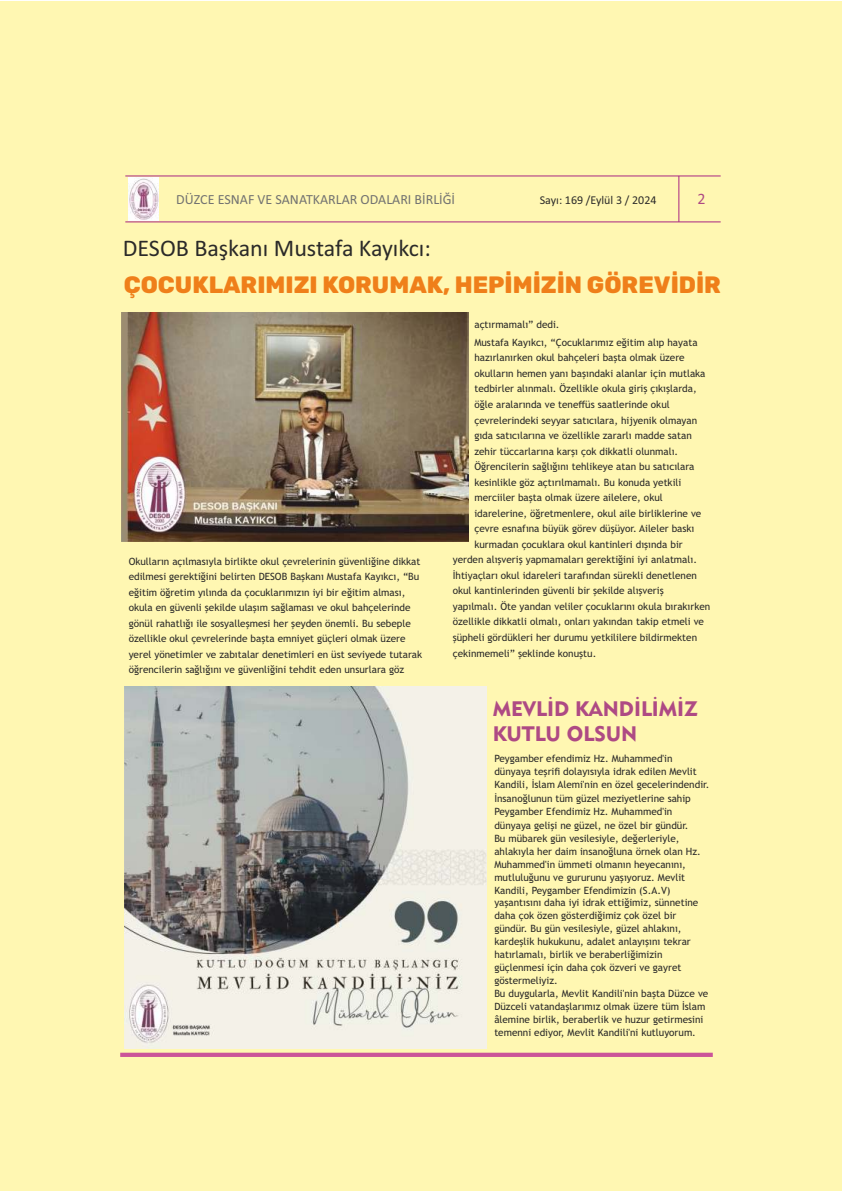
<style>
.page{position:relative;width:842px;height:1191px;background:#fff}
.page>*{position:absolute;margin:0;border:0;box-sizing:border-box;transform-origin:0 0}
.t1{font:24px "Calibri";color:#2b2a29}
.t2{font:300 23.7px "Rubik";color:#ef7f1a}
.t3{font:20.8px/24.9px "Geometric 415 BT Black A";color:#ae4a84}
.t4{font:16px "Calibri";color:#ae4a84}
.t5{font:14px "Calibri";color:#727271}
.t6{font:12px "Calibri";color:#2b2a29}
.t7{font:10px/13.1px "Trebuchet MS";color:#2b2a29}
</style>
<div class="page">
<div style="left:0;top:1px;width:842px;height:1190px;background:#fff7b2"></div>
<hr style="left:125px;top:176px;width:596px;height:1px;background:#a82682">
<hr style="left:125px;top:222px;width:596px;height:1px;background:#a82682">
<hr style="left:679px;top:176px;width:1px;height:46px;background:#a82682">
<img style="left:128px;top:177px;width:31px;height:44px">
<div style="left:120px;top:1052px;width:593px;height:5px;background:#cb5499"></div>
<img style="left:122px;top:313px;width:347px;height:229px">
<img style="left:125px;top:686px;width:361px;height:362px">
<h3 class="t5" style="left:176px;top:194px;width:280px">DÜZCE ESNAF VE SANATKARLAR ODALARI BİRLİĞİ</h3>
<p class="t6" style="left:540px;top:194px;width:118px">Sayı: 169 /Eylül 3 / 2024</p>
<h3 class="t4" style="left:697px;top:192px;width:10px">2</h3>
<h1 class="t1" style="left:123px;top:238px;width:310px">DESOB Başkanı Mustafa Kayıkcı:</h1>
<h2 class="t2" style="left:124px;top:271px;width:599px">ÇOCUKLARIMIZI KORUMAK, HEPİMİZİN GÖREVİDİR</h2>
<p class="t7" style="left:129px;top:554px;width:295px;line-height:15.5px">Okulların açılmasıyla birlikte okul çevrelerinin güvenliğine dikkat edilmesi gerektiğini belirten DESOB Başkanı Mustafa Kayıkcı, “Bu eğitim öğretim yılında da çocuklarımızın iyi bir eğitim alması, okula en güvenli şekilde ulaşım sağlaması ve okul bahçelerinde gönül rahatlığı ile sosyalleşmesi her şeyden önemli. Bu sebeple özellikle okul çevrelerinde başta emniyet güçleri olmak üzere yerel yönetimler ve zabıtalar denetimleri en üst seviyede tutarak öğrencilerin sağlığını ve güvenliğini tehdit eden unsurlara göz</p>
<p class="t7" style="left:474px;top:317px;width:225px;line-height:17.7px">açtırmamalı” dedi.<br>Mustafa Kayıkcı, “Çocuklarımız eğitim alıp hayata</p>
<p class="t7" style="left:474px;top:352px;width:212px">hazırlanırken okul bahçeleri başta olmak üzere</p>
<p class="t7" style="left:474px;top:368px;width:233px">okulların hemen yanı başındaki alanlar için mutlaka</p>
<p class="t7" style="left:474px;top:383px;width:224px">tedbirler alınmalı. Özellikle okula giriş çıkışlarda,</p>
<p class="t7" style="left:474px;top:399px;width:197px">öğle aralarında ve teneffüs saatlerinde okul</p>
<p class="t7" style="left:474px;top:414px;width:224px">çevrelerindeki seyyar satıcılara, hijyenik olmayan</p>
<p class="t7" style="left:474px;top:430px;width:219px">gıda satıcılarına ve özellikle zararlı madde satan</p>
<p class="t7" style="left:474px;top:445px;width:205px">zehir tüccarlarına karşı çok dikkatli olunmalı.</p>
<p class="t7" style="left:474px;top:461px;width:222px">Öğrencilerin sağlığını tehlikeye atan bu satıcılara</p>
<p class="t7" style="left:474px;top:476px;width:208px">kesinlikle göz açtırılmamalı. Bu konuda yetkili</p>
<p class="t7" style="left:474px;top:492px;width:190px">merciiler başta olmak üzere ailelere, okul</p>
<p class="t7" style="left:474px;top:507px;width:228px">idarelerine, öğretmenlere, okul aile birliklerine ve</p>
<p class="t7" style="left:474px;top:523px;width:222px">çevre esnafına büyük görev düşüyor. Aileler baskı</p>
<p class="t7" style="left:474px;top:538px;width:210px">kurmadan çocuklara okul kantinleri dışında bir</p>
<p class="t7" style="left:453px;top:554px;width:246px">yerden alışveriş yapmamaları gerektiğini iyi anlatmalı.</p>
<p class="t7" style="left:453px;top:569px;width:246px">İhtiyaçları okul idareleri tarafından sürekli denetlenen</p>
<p class="t7" style="left:453px;top:585px;width:212px">okul kantinlerinden güvenli bir şekilde alışveriş</p>
<p class="t7" style="left:453px;top:601px;width:259px">yapılmalı. Öte yandan veliler çocuklarını okula bırakırken</p>
<p class="t7" style="left:453px;top:616px;width:253px">özellikle dikkatli olmalı, onları yakından takip etmeli ve</p>
<p class="t7" style="left:453px;top:632px;width:246px">şüpheli gördükleri her durumu yetkililere bildirmekten</p>
<p class="t7" style="left:453px;top:647px;width:145px">çekinmemeli” şeklinde konuştu.</p>
<h3 class="t3" style="left:493px;top:698px;width:207px">MEVLİD KANDİLİMİZ<br>KUTLU OLSUN</h3>
<p class="t7" style="left:494px;top:752px;width:217px">Peygamber efendimiz Hz. Muhammed'in dünyaya teşrifi dolayısıyla idrak edilen Mevlit Kandili, İslam Alemi'nin en özel gecelerindendir.<br>İnsanoğlunun tüm güzel meziyetlerine sahip Peygamber Efendimiz Hz. Muhammed'in dünyaya gelişi ne güzel, ne özel bir gündür.<br>Bu mübarek gün vesilesiyle, değerleriyle, ahlakıyla her daim insanoğluna örnek olan Hz.<br>Muhammed'in ümmeti olmanın heyecanını, mutluluğunu ve gururunu yaşıyoruz. Mevlit Kandili, Peygamber Efendimizin (S.A.V) yaşantısını daha iyi idrak ettiğimiz, sünnetine daha çok özen gösterdiğimiz çok özel bir gündür. Bu gün vesilesiyle, güzel ahlakını, kardeşlik hukukunu, adalet anlayışını tekrar hatırlamalı, birlik ve beraberliğimizin güçlenmesi için daha çok özveri ve gayret göstermeliyiz.<br>Bu duygularla, Mevlit Kandili'nin başta Düzce ve Düzceli vatandaşlarımız olmak üzere tüm İslam âlemine birlik, beraberlik ve huzur getirmesini temenni ediyor, Mevlit Kandili'ni kutluyorum.</p>
</div>
